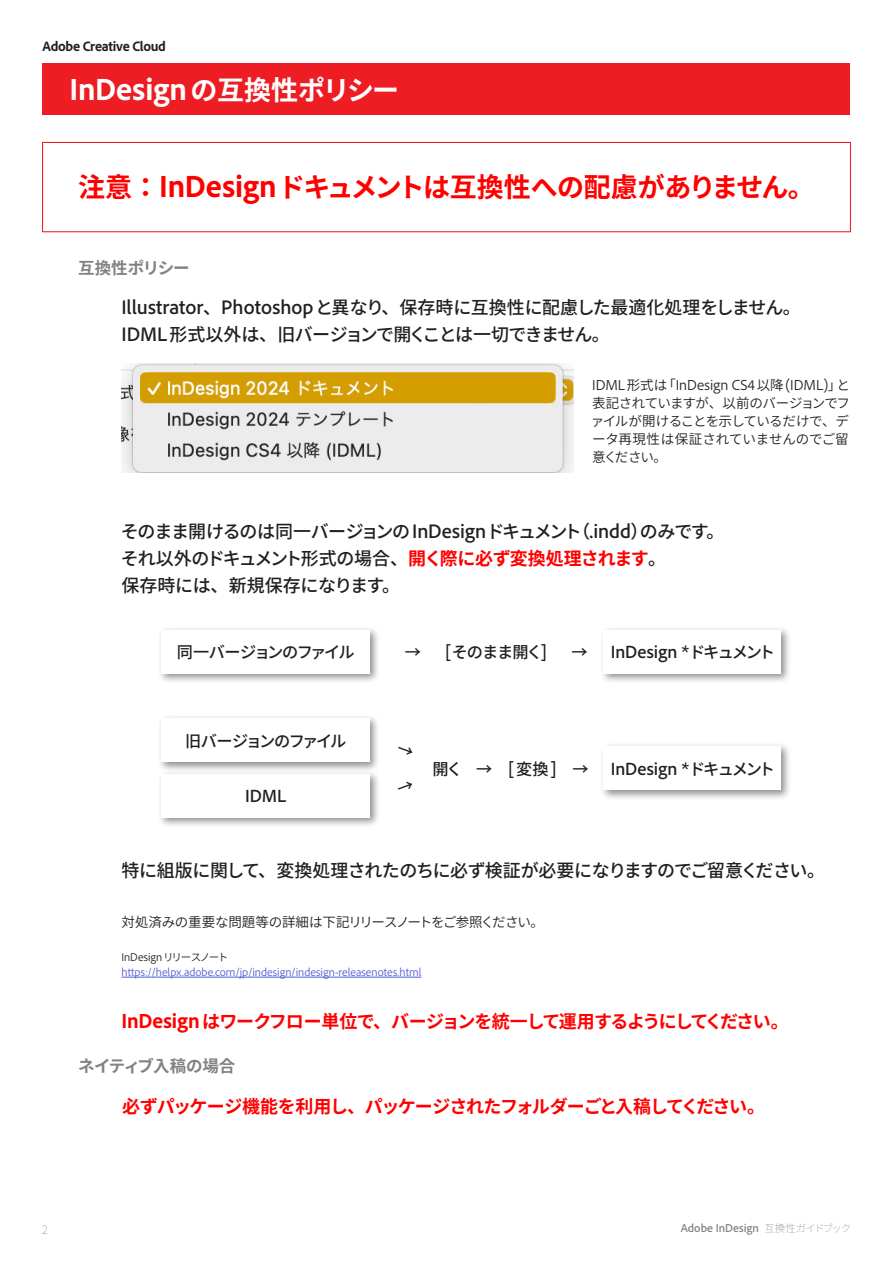
<style>
.page{position:relative;width:893px;height:1263px;background:#fff}
.page>*{position:absolute;margin:0;border:0;box-sizing:border-box;transform-origin:0 0}
.t1{font:800 27px "Adobe Clean Han";letter-spacing:-.015em;color:#f00}
.t2{font:800 27px "Adobe Clean Han";color:#fff}
.t3{font:700 18px/27px "Adobe Clean Han";letter-spacing:-.02em;color:#231f20}
.t4{font:800 18px "Adobe Clean Han";letter-spacing:-.06em;color:#f00}
.t5{font:800 16.5px "Adobe Clean Han";letter-spacing:-.03em;color:#808285}
.t6{font:700 16.2px "Adobe Clean Han";letter-spacing:-.05em;color:#231f20}
.t7{font:700 16.2px "Adobe Clean Han";letter-spacing:-.07em;color:#231f20}
.t8{font:700 16.2px "Adobe Clean Han";letter-spacing:-.015em;color:#231f20}
.t9{font:700 16.2px "Adobe Clean Han";letter-spacing:-.095em;color:#231f20}
.t10{font:700 16.2px "Adobe Clean Han";letter-spacing:-.11em;color:#231f20}
.t11{font:13.5px/18px "Adobe Clean Han";letter-spacing:-.025em;color:#231f20;text-align:justify}
.t12{font:800 12px "Adobe Clean Han";letter-spacing:-.025em;color:#231f20}
.t13{font:200 12px "Adobe Clean Han";color:#808285;scale:.91 1}
.t14{font:10.5px "Adobe Clean Han";color:#4f5cd6}
.t15{font:700 10.5px "Adobe Clean Han";color:#808285}
.t16{font:10.5px "Adobe Clean Han";letter-spacing:-.01em;color:#231f20}
.s1{font-weight:800;color:#f00}
.s2{font-weight:200}
</style>
<div class="page">
<div style="left:43px;top:64px;width:807px;height:51px;background:#ee1d23"></div>
<div style="left:42px;top:142px;width:809px;height:90px;border:1px solid #ee1d23"></div>
<hr style="left:121px;top:977px;width:300px;height:1px;background:#4f5cd6">
<div style="left:157px;top:770px;width:223px;height:58px;background:#231f20;opacity:.5"></div>
<div style="left:161px;top:774px;width:209px;height:44px;background:#fff"></div>
<div style="left:599px;top:743px;width:192px;height:57px;background:#231f20;opacity:.5"></div>
<div style="left:603px;top:746px;width:178px;height:44px;background:#fff"></div>
<div style="left:599px;top:626px;width:192px;height:58px;background:#231f20;opacity:.5"></div>
<div style="left:603px;top:630px;width:178px;height:44px;background:#fff"></div>
<div style="left:157px;top:715px;width:223px;height:57px;background:#231f20;opacity:.5"></div>
<div style="left:161px;top:718px;width:209px;height:44px;background:#fff"></div>
<div style="left:157px;top:626px;width:223px;height:58px;background:#231f20;opacity:.5"></div>
<div style="left:161px;top:630px;width:209px;height:44px;background:#fff"></div>
<img style="left:122px;top:364px;width:451px;height:109px">
<p class="t12" style="left:43px;top:40px;width:125px">Adobe Creative Cloud</p>
<h1 class="t2" style="left:43px;top:74px;width:358px">　InDesignの互換性ポリシー</h1>
<h1 class="t1" style="left:78px;top:172px;width:738px">注意：InDesignドキュメントは互換性への配慮がありません。</h1>
<p class="t5" style="left:78px;top:259px;width:113px">互換性ポリシー</p>
<p class="t3" style="left:121px;top:294px;width:681px">Illustrator、Photoshopと異なり、保存時に互換性に配慮した最適化処理をしません。<br>IDML 形式以外は、旧バージョンで開くことは一切できません。</p>
<p class="t11" style="left:591px;top:377px;width:260px">IDML形式は「InDesign CS4以降(IDML)」と表記されていますが、以前のバージョンでファイルが開けることを示しているだけで、データ再現性は保証されていませんのでご留意ください。</p>
<p class="t3" style="left:121px;top:518px;width:605px">そのまま開けるのは同一バージョンのInDesignドキュメント（.indd）のみです。それ以外のドキュメント形式の場合、<span class="s1">開く際に必ず変換処理されます</span>。<br>保存時には、新規保存になります。</p>
<p class="t9" style="left:177px;top:643px;width:179px">同一バージョンのファイル</p>
<p class="t10" style="left:185px;top:731px;width:163px">旧バージョンのファイル</p>
<p class="t7" style="left:245px;top:787px;width:43px">IDML</p>
<p class="t6" style="left:405px;top:643px;width:372px">→ 　 [そのまま開く] 　 →　 InDesign *ドキュメント</p>
<p class="t7" style="left:432px;top:759px;width:158px">開く　→　[変換]　→</p>
<p class="t8" style="left:611px;top:759px;width:166px">InDesign *ドキュメント</p>
<p class="t3" style="left:121px;top:857px;width:705px">特に組版に関して、変換処理されたのちに必ず検証が必要になりますのでご留意ください。</p>
<p class="t11" style="left:121px;top:913px;width:424px">対処済みの重要な問題等の詳細は下記リリースノートをご参照ください。</p>
<p class="t16" style="left:121px;top:951px;width:108px">InDesignリリースノート</p>
<p class="t14" style="left:121px;top:966px;width:301px">https://helpx.adobe.com/jp/indesign/indesign-releasenotes.html</p>
<p class="t4" style="left:121px;top:1011px;width:669px">InDesign はワークフロー単位で、バージョンを統一して運用するようにしてください。</p>
<p class="t5" style="left:78px;top:1056px;width:159px">ネイティブ入稿の場合</p>
<p class="t4" style="left:122px;top:1096px;width:644px">必ずパッケージ機能を利用し、パッケージされたフォルダーごと入稿してください。</p>
<p class="t13" style="left:43px;top:1222px;width:7px">2</p>
<p class="t15" style="left:681px;top:1222px;width:172px">Adobe InDesign <span class="s2">互換性ガイドブック</span></p>
</div>
